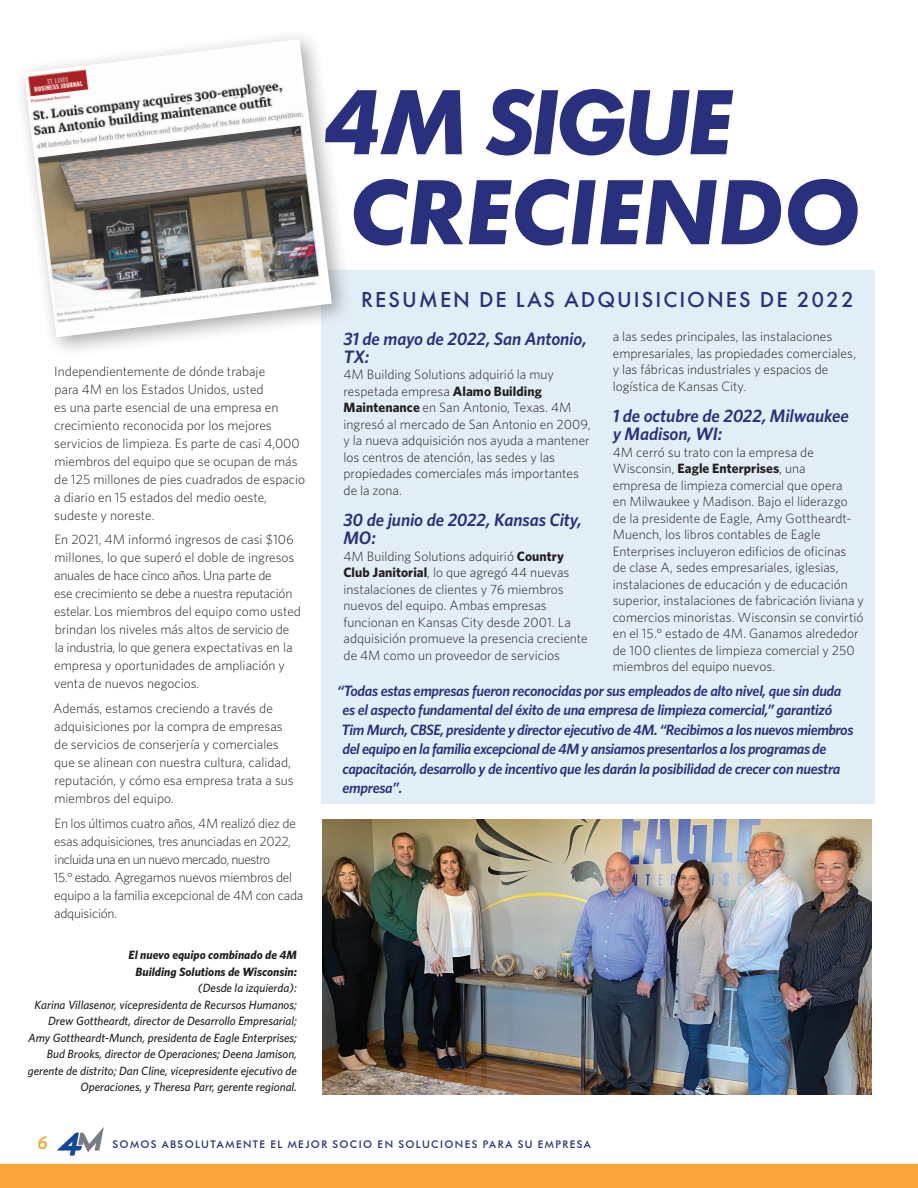
<style>
.page{position:relative;width:918px;height:1188px;background:#fff}
.page>*{position:absolute;margin:0;border:0;box-sizing:border-box;transform-origin:0 0}
.t1{font:italic 700 96px/90px "Futura PT";letter-spacing:-.01em;color:#29307d}
.t2{font:22.5px "Futura PT Medium";letter-spacing:.09em;color:#29307d}
.t3{font:italic 600 18.75px "Whitney";color:#faa63b}
.t4{font:italic 600 18px/18px "Whitney";letter-spacing:-.005em;color:#29307d}
.t5{font:italic 600 15px/19.5px "Whitney";letter-spacing:-.025em;color:#29307d}
.t6{font:300 13.5px/16.5px "Whitney";color:#231f20}
.t7{font:300 13.5px/18px "Whitney";letter-spacing:-.02em;color:#231f20}
.t8{font:italic 500 12px/16.5px "Whitney";color:#231f20;text-align:right}
.t9{font:500 10.5px "Futura BT";letter-spacing:.13em;color:#29307d}
.s1{font-weight:700}
</style>
<div class="page">
<svg style="left:57px;top:1127px;width:47px;height:29px"></svg>
<div style="left:0;top:1164px;width:918px;height:24px;background:#faa63b"></div>
<hr style="left:917px;top:0;width:1px;height:404px;background:#fdcb8e">
<div style="left:322px;top:270px;width:553px;height:534px;background:#e2eef6"></div>
<div style="left:13px;top:28px;width:341px;height:331px;background:#231f20;opacity:.4"></div>
<svg style="left:24px;top:39px;width:308px;height:298px"></svg>
<img style="left:24px;top:40px;width:304px;height:291px">
<img style="left:322px;top:820px;width:550px;height:275px">
<p class="t1" style="left:324px;top:76px;width:538px">4M SIGUE<br>CRECIENDO</p>
<p class="t6" style="left:54px;top:361px;width:253px;line-height:18px">Independientemente de dónde trabaje<br>para 4M en los Estados Unidos, usted<br>es una parte esencial de una empresa en crecimiento reconocida por los mejores servicios de limpieza. Es parte de casi 4,000 miembros del equipo que se ocupan de más de 125 millones de pies cuadrados de espacio a diario en 15 estados del medio oeste, sudeste y noreste.</p>
<p class="t6" style="left:54px;top:530px;width:248px;line-height:18px">En 2021, 4M informó ingresos de casi $106 millones, lo que superó el doble de ingresos anuales de hace cinco años. Una parte de<br>ese crecimiento se debe a nuestra reputación estelar. Los miembros del equipo como usted brindan los niveles más altos de servicio de la industria, lo que genera expectativas en la empresa y oportunidades de ampliación y venta de nuevos negocios.</p>
<p class="t6" style="left:53px;top:699px;width:242px;line-height:18px">Además, estamos creciendo a través de adquisiciones por la compra de empresas de servicios de conserjería y comerciales que se alinean con nuestra cultura, calidad, reputación, y cómo esa empresa trata a sus miembros del equipo.</p>
<p class="t7" style="left:54px;top:814px;width:251px">En los últimos cuatro años, 4M realizó diez de esas adquisiciones, tres anunciadas en 2022, incluida una en un nuevo mercado, nuestro<br>15.° estado. Agregamos nuevos miembros del equipo a la familia excepcional de 4M con cada adquisición.</p>
<p class="t8" style="left:28px;top:946px;width:271px"><span class="s1">El nuevo equipo combinado de 4M<br>Building Solutions de Wisconsin:<br></span>(Desde la izquierda):<br>Karina Villasenor, vicepresidenta de Recursos Humanos; Drew Gottheardt, director de Desarrollo Empresarial; Amy Gottheardt-Munch, presidenta de Eagle Enterprises; Bud Brooks, director de Operaciones; Deena Jamison, gerente de distrito; Dan Cline, vicepresidente ejecutivo de Operaciones, y Theresa Parr, gerente regional.</p>
<p class="t2" style="left:361px;top:286px;width:494px">RESUMEN DE LAS ADQUISICIONES DE 2022</p>
<p class="t6" style="left:613px;top:328px;width:245px">a las sedes principales, las instalaciones empresariales, las propiedades comerciales, y las fábricas industriales y espacios de logística de Kansas City.</p>
<p class="t4" style="left:613px;top:406px;width:238px">1 de octubre de 2022, Milwaukee y Madison, WI:</p>
<p class="t6" style="left:613px;top:443px;width:253px">4M cerró su trato con la empresa de Wisconsin, <span class="s1">Eagle Enterprises</span>, una<br>empresa de limpieza comercial que opera<br>en Milwaukee y Madison. Bajo el liderazgo de la presidente de Eagle, Amy Gottheardt-Muench, los libros contables de Eagle Enterprises incluyeron edificios de oficinas<br>de clase A, sedes empresariales, iglesias, instalaciones de educación y de educación superior, instalaciones de fabricación liviana y comercios minoristas. Wisconsin se convirtió en el 15.° estado de 4M. Ganamos alrededor de 100 clientes de limpieza comercial y 250 miembros del equipo nuevos.</p>
<p class="t5" style="left:337px;top:681px;width:518px">“Todas estas empresas fueron reconocidas por sus empleados de alto nivel, que sin duda es el aspecto fundamental del éxito de una empresa de limpieza comercial,” garantizó Tim Murch, CBSE, presidente y director ejecutivo de 4M. “Recibimos a los nuevos miembros del equipo en la familia excepcional de 4M y ansiamos presentarlos a los programas de capacitación, desarrollo y de incentivo que les darán la posibilidad de crecer con nuestra empresa”.</p>
<p class="t4" style="left:344px;top:329px;width:245px">31 de mayo de 2022, San Antonio,<br>TX:</p>
<p class="t6" style="left:344px;top:366px;width:249px">4M Building Solutions adquirió la muy respetada empresa <span class="s1">Alamo Building Maintenance</span> en San Antonio, Texas. 4M ingresó al mercado de San Antonio en 2009, y la nueva adquisición nos ayuda a mantener los centros de atención, las sedes y las propiedades comerciales más importantes de la zona.</p>
<p class="t4" style="left:344px;top:511px;width:240px">30 de junio de 2022, Kansas City,<br>MO:</p>
<p class="t6" style="left:344px;top:547px;width:246px">4M Building Solutions adquirió <span class="s1">Country Club Janitorial</span>, lo que agregó 44 nuevas instalaciones de clientes y 76 miembros nuevos del equipo. Ambas empresas funcionan en Kansas City desde 2001. La adquisición promueve la presencia creciente de 4M como un proveedor de servicios</p>
<h3 class="t3" style="left:38px;top:1130px;width:12px">6</h3>
<p class="t9" style="left:113px;top:1138px;width:480px">SOMOS ABSOLUTAMENTE EL MEJOR SOCIO EN SOLUCIONES PARA SU EMPRESA</p>
</div>
